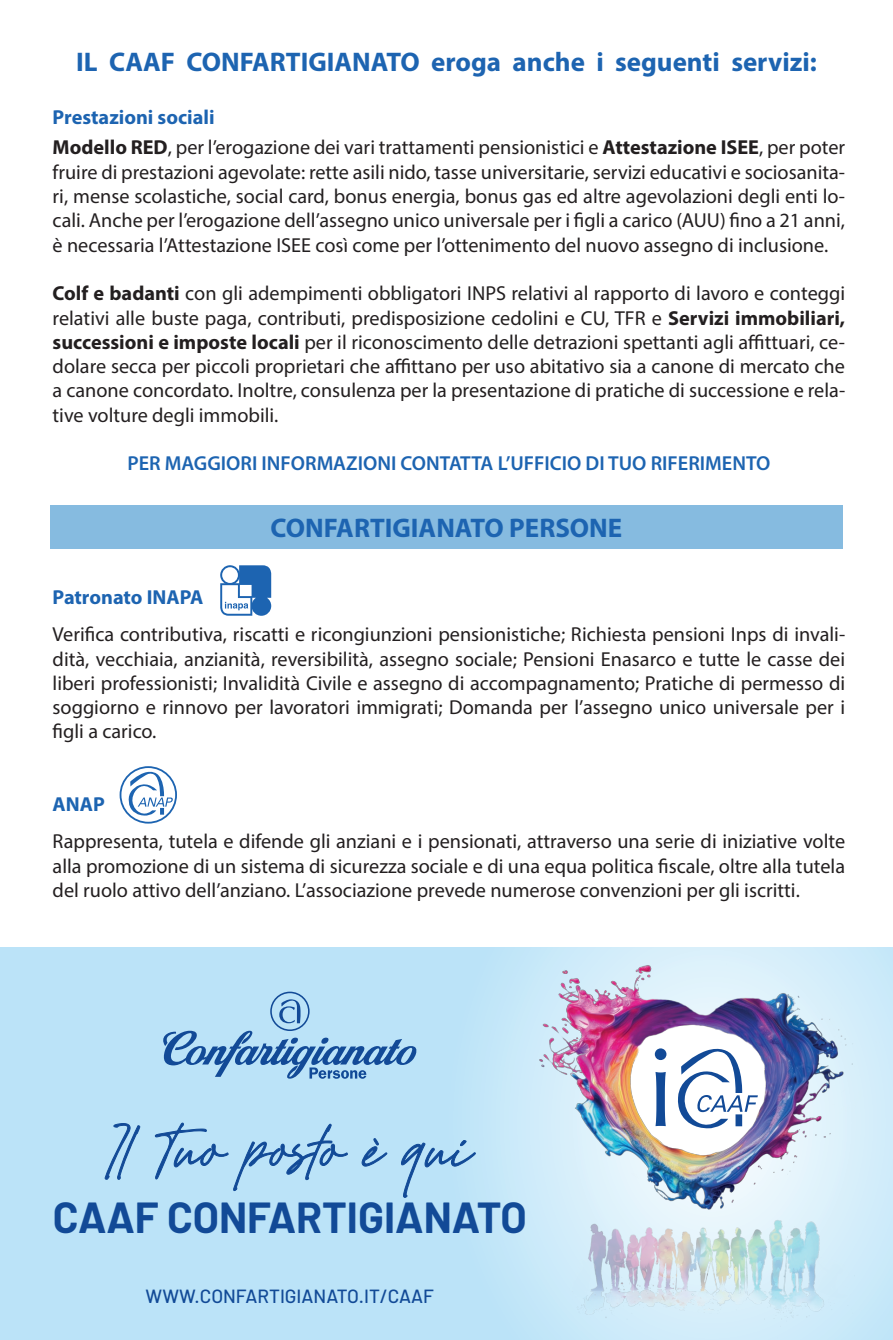
<style>
.page{position:relative;width:893px;height:1340px;background:#fff}
.page>*{position:absolute;margin:0;border:0;box-sizing:border-box;transform-origin:0 0}
.t1{font:70.2px "Golden Hopes PERSONALUSEONLY";color:#124a97}
.t2{font:700 42.52px "Barlow";color:#124a97}
.t3{font:700 27px "Myriad Pro";color:#1d64b1}
.t4{font:20.25px/24.3px "Myriad Pro";color:#231f20;text-align:justify}
.t5{font:600 20.25px "Myriad Pro";color:#1d64b1}
.t6{font:700 20.25px "Myriad Pro";color:#1d64b1}
.t7{font:500 19.12px "Barlow";color:#124a97}
.s1{font-weight:700;color:#1d64b1}
.s2{font-weight:700}
</style>
<div class="page">
<div style="left:0;top:947px;width:893px;height:392px;background:#bbe3f8"></div>
<svg style="left:163px;top:991px;width:254px;height:87px"></svg>
<img style="left:544px;top:1223px;width:321px;height:116px">
<img style="left:491px;top:949px;width:402px;height:274px">
<svg style="left:655px;top:1048px;width:11px;height:78px"></svg>
<svg style="left:676px;top:1045px;width:82px;height:86px;background:#cad6e7"></svg>
<svg style="left:105px;top:1123px;width:35px;height:56px"></svg>
<svg style="left:155px;top:1122px;width:193px;height:68px"></svg>
<svg style="left:362px;top:1138px;width:25px;height:28px"></svg>
<svg style="left:401px;top:1140px;width:75px;height:57px"></svg>
<svg style="left:120px;top:766px;width:57px;height:57px"></svg>
<svg style="left:220px;top:565px;width:51px;height:51px"></svg>
<div style="left:50px;top:505px;width:793px;height:44px;background:#83b9e0"></div>
<h3 class="t3" style="left:76px;top:45px;width:742px">IL CAAF CONFARTIGIANATO eroga anche i seguenti servizi:</h3>
<p class="t4" style="left:53px;top:101px;width:794px;line-height:30.6px"><span class="s1">Prestazioni sociali<br></span><span class="s2">Modello RED</span>, per l’erogazione dei vari trattamenti pensionistici e <span class="s2">Attestazione ISEE</span>, per poter</p>
<p class="t4" style="left:53px;top:159px;width:794px">fruire di prestazioni agevolate: rette asili nido, tasse universitarie, servizi educativi e sociosanita&shy;ri, mense scolastiche, social card, bonus energia, bonus gas ed altre agevolazioni degli enti lo&shy;cali. Anche per l’erogazione dell’assegno unico universale per i figli a carico (AUU) fino a 21 anni, è necessaria l’Attestazione ISEE così come per l’ottenimento del nuovo assegno di inclusione.</p>
<p class="t4" style="left:53px;top:281px;width:794px"><span class="s2">Colf e badanti</span> con gli adempimenti obbligatori INPS relativi al rapporto di lavoro e conteggi relativi alle buste paga, contributi, predisposizione cedolini e CU, TFR e <span class="s2">Servizi immobiliari, successioni e imposte locali</span> per il riconoscimento delle detrazioni spettanti agli affittuari, ce&shy;dolare secca per piccoli proprietari che affittano per uso abitativo sia a canone di mercato che a canone concordato. Inoltre, consulenza per la presentazione di pratiche di successione e rela&shy;tive volture degli immobili.</p>
<p class="t5" style="left:127px;top:451px;width:644px">PER MAGGIORI INFORMAZIONI CONTATTA L’UFFICIO DI TUO RIFERIMENTO</p>
<h3 class="t3" style="left:271px;top:510px;width:353px">CONFARTIGIANATO PERSONE</h3>
<p class="t6" style="left:53px;top:584px;width:152px">Patronato INAPA</p>
<p class="t4" style="left:53px;top:622px;width:794px">Verifica contributiva, riscatti e ricongiunzioni pensionistiche; Richiesta pensioni Inps di invali&shy;dità, vecchiaia, anzianità, reversibilità, assegno sociale; Pensioni Enasarco e tutte le casse dei liberi professionisti; Invalidità Civile e assegno di accompagnamento; Pratiche di permesso di soggiorno e rinnovo per lavoratori immigrati; Domanda per l’assegno unico universale per i figli a carico.</p>
<p class="t6" style="left:53px;top:791px;width:54px">ANAP</p>
<p class="t4" style="left:53px;top:829px;width:794px">Rappresenta, tutela e difende gli anziani e i pensionati, attraverso una serie di iniziative volte alla promozione di un sistema di sicurezza sociale e di una equa politica fiscale, oltre alla tutela del ruolo attivo dell’anziano. L’associazione prevede numerose convenzioni per gli iscritti.</p>
<h1 class="t1" style="left:107px;top:1101px;width:368px">Il Tuo posto è qui</h1>
<h2 class="t2" style="left:53px;top:1185px;width:475px">CAAF CONFARTIGIANATO</h2>
<p class="t7" style="left:146px;top:1281px;width:290px">WWW.CONFARTIGIANATO.IT/CAAF</p>
</div>
